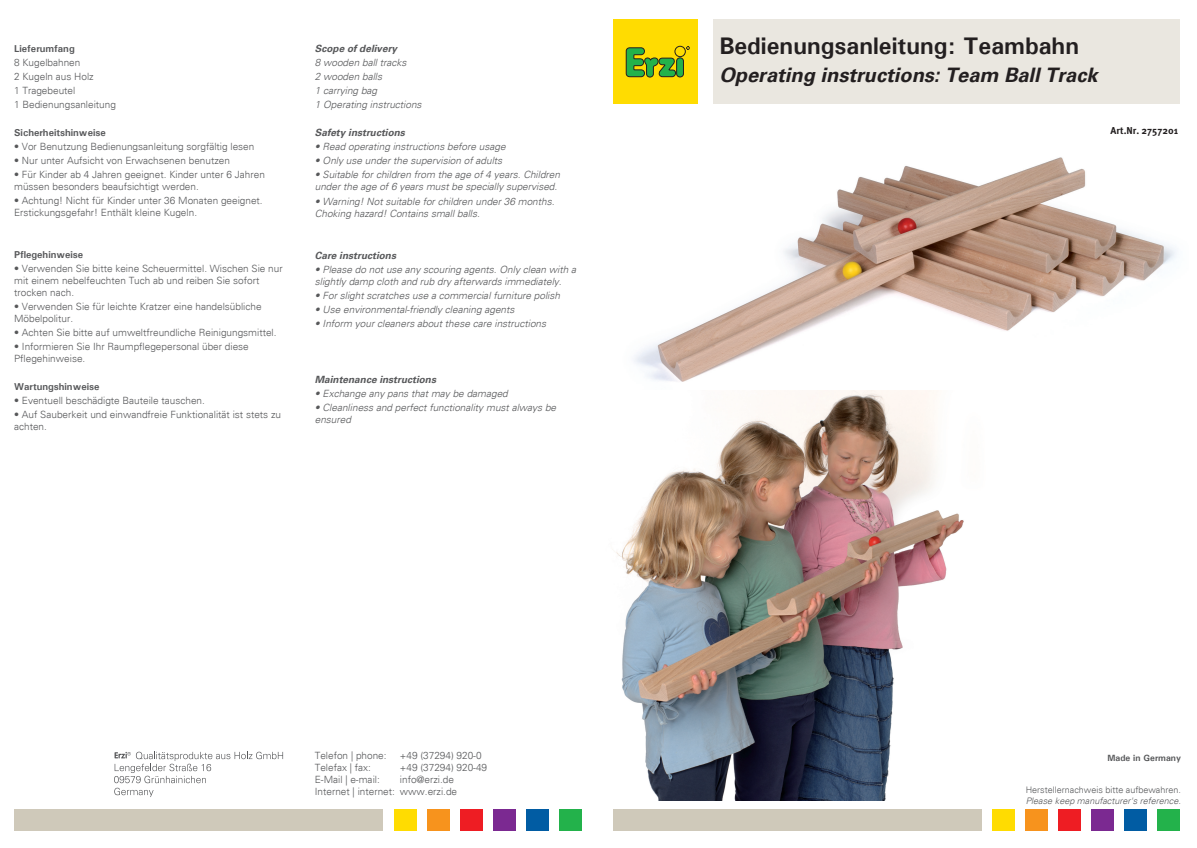
<style>
.page{position:relative;width:1197px;height:848px;background:#fff}
.page>*{position:absolute;margin:0;border:0;box-sizing:border-box;transform-origin:0 0}
.t1{font:700 24px "Univers";color:#231f20}
.t2{font:italic 700 20px "Univers";color:#231f20}
.t3{font:300 10px/12px "Univers";color:#57585a}
.t4{font:italic 300 10px/12px "Univers";color:#57585a}
.t5{font:italic 700 10px "Univers";color:#57585a}
.t6{font:700 10px "Univers";color:#57585a}
.t7{font:700 10px "Meta Pro";color:#221e1f}
.t8{font:300 9px "Univers";color:#57585a}
.t9{font:italic 300 9px "Univers";color:#57585a}
.t10{font:700 9px "Univers";color:#57585a}
</style>
<div class="page">
<img style="left:621px;top:47px;width:559px;height:335px">
<img style="left:616px;top:390px;width:348px;height:410px">
<div style="left:613px;top:809px;width:368px;height:21px;background:#cfc9ba"></div>
<div style="left:713px;top:19px;width:466px;height:84px;background:#eae7e0"></div>
<div style="left:1157px;top:809px;width:22px;height:21px;background:#23b24b"></div>
<div style="left:1124px;top:809px;width:22px;height:21px;background:#015ca3"></div>
<div style="left:1091px;top:809px;width:22px;height:21px;background:#7b2991"></div>
<div style="left:1058px;top:809px;width:22px;height:21px;background:#ee1d23"></div>
<div style="left:1025px;top:809px;width:22px;height:21px;background:#f7931d"></div>
<div style="left:992px;top:809px;width:22px;height:21px;background:#ffdc01"></div>
<div style="left:613px;top:19px;width:84px;height:84px;background:#ffdc01"></div>
<div style="left:674px;top:46px;width:11px;height:11px;border:1px solid #231f20;border-radius:50%"></div>
<div style="left:676px;top:58px;width:7px;height:19px;background:#23b24b;border-radius:3px"></div>
<div style="left:676px;top:58px;width:7px;height:19px;border:1px solid #231f20;border-radius:3px"></div>
<svg style="left:625px;top:47px;width:50px;height:31px"></svg>
<div style="left:14px;top:809px;width:369px;height:21px;background:#cfc9ba"></div>
<div style="left:559px;top:809px;width:22px;height:21px;background:#23b24b"></div>
<div style="left:526px;top:809px;width:22px;height:21px;background:#015ca3"></div>
<div style="left:493px;top:809px;width:22px;height:21px;background:#7b2991"></div>
<div style="left:460px;top:809px;width:22px;height:21px;background:#ee1d23"></div>
<div style="left:427px;top:809px;width:22px;height:21px;background:#f7931d"></div>
<div style="left:394px;top:809px;width:22px;height:21px;background:#ffdc01"></div>
<svg style="left:114px;top:751px;width:169px;height:46px"></svg>
<p class="t6" style="left:14px;top:42px;width:62px">Lieferumfang</p>
<p class="t3" style="left:14px;top:56px;width:103px;line-height:14px">8 Kugelbahnen<br>2 Kugeln aus Holz<br>1 Tragebeutel<br>1 Bedienungsanleitung</p>
<p class="t6" style="left:14px;top:126px;width:93px">Sicherheitshinweise</p>
<p class="t3" style="left:14px;top:141px;width:242px">• Vor Benutzung Bedienungsanleitung sorgfältig lesen</p>
<p class="t3" style="left:14px;top:155px;width:217px">• Nur unter Aufsicht von Erwachsenen benutzen</p>
<p class="t3" style="left:14px;top:169px;width:252px">• Für Kinder ab 4 Jahren geeignet. Kinder unter 6 Jahren müssen besonders beaufsichtigt werden.</p>
<p class="t3" style="left:14px;top:195px;width:250px">• Achtung! Nicht für Kinder unter 36 Monaten geeignet.<br>Erstickungsgefahr! Enthält kleine Kugeln.</p>
<p class="t6" style="left:14px;top:248px;width:70px">Pflegehinweise</p>
<p class="t3" style="left:14px;top:263px;width:270px">• Verwenden Sie bitte keine Scheuermittel. Wischen Sie nur mit einem nebelfeuchten Tuch ab und reiben Sie sofort trocken nach.</p>
<p class="t3" style="left:14px;top:301px;width:249px">• Verwenden Sie für leichte Kratzer eine handelsübliche<br>Möbelpolitur.</p>
<p class="t3" style="left:14px;top:327px;width:264px">• Achten Sie bitte auf umweltfreundliche Reinigungsmittel.</p>
<p class="t3" style="left:14px;top:341px;width:236px">• Informieren Sie Ihr Raumpflegepersonal über diese<br>Pflegehinweise.</p>
<p class="t6" style="left:14px;top:380px;width:87px">Wartungshinweise</p>
<p class="t3" style="left:14px;top:395px;width:192px">• Eventuell beschädigte Bauteile tauschen.</p>
<p class="t3" style="left:14px;top:409px;width:268px">• Auf Sauberkeit und einwandfreie Funktionalität ist stets zu achten.</p>
<p class="t5" style="left:315px;top:43px;width:84px">Scope of delivery</p>
<p class="t4" style="left:315px;top:56px;width:108px;line-height:14px">8 wooden ball tracks<br>2 wooden balls<br>1 carrying bag<br>1 Operating instructions</p>
<p class="t5" style="left:315px;top:127px;width:92px">Safety instructions</p>
<p class="t4" style="left:315px;top:141px;width:192px">• Read operating instructions before usage</p>
<p class="t4" style="left:315px;top:155px;width:189px">• Only use under the supervision of adults</p>
<p class="t4" style="left:315px;top:169px;width:247px">• Suitable for children from the age of 4 years. Children under the age of 6 years must be specially supervised.</p>
<p class="t4" style="left:315px;top:195px;width:241px">• Warning! Not suitable for children under 36 months.<br>Choking hazard! Contains small balls.</p>
<p class="t5" style="left:315px;top:249px;width:83px">Care instructions</p>
<p class="t4" style="left:315px;top:263px;width:263px">• Please do not use any scouring agents. Only clean with a slightly damp cloth and rub dry afterwards immediately.</p>
<p class="t4" style="left:315px;top:289px;width:247px">• For slight scratches use a commercial furniture polish</p>
<p class="t4" style="left:315px;top:303px;width:201px">• Use environmental-friendly cleaning agents</p>
<p class="t4" style="left:315px;top:317px;width:233px">• Inform your cleaners about these care instructions</p>
<p class="t5" style="left:315px;top:373px;width:123px">Maintenance instructions</p>
<p class="t4" style="left:315px;top:387px;width:194px">• Exchange any pans that may be damaged</p>
<p class="t4" style="left:315px;top:401px;width:243px">• Cleanliness and perfect functionality must always be ensured</p>
<p class="t3" style="left:315px;top:749px;width:73px">Telefon | phone:</p>
<p class="t3" style="left:400px;top:749px;width:83px">+49 (37294) 920-0</p>
<p class="t3" style="left:315px;top:761px;width:58px">Telefax | fax:</p>
<p class="t3" style="left:400px;top:761px;width:89px">+49 (37294) 920-49</p>
<p class="t3" style="left:315px;top:773px;width:66px">E-Mail | e-mail:</p>
<p class="t3" style="left:315px;top:773px;width:144px;text-indent:85px">info@erzi.de<br>Internet | internet: www.erzi.de</p>
<h1 class="t1" style="left:719px;top:30px;width:361px">Bedienungsanleitung: Teambahn</h1>
<h2 class="t2" style="left:719px;top:63px;width:379px">Operating instructions: Team Ball Track</h2>
<p class="t7" style="left:1110px;top:122px;width:69px">Art.Nr. 2757201</p>
<p class="t10" style="left:1107px;top:751px;width:75px">Made in Germany</p>
<p class="t8" style="left:1025px;top:784px;width:157px">Herstellernachweis bitte aufbewahren.</p>
<p class="t9" style="left:1025px;top:795px;width:157px">Please keep manufacturer's reference.</p>
</div>
